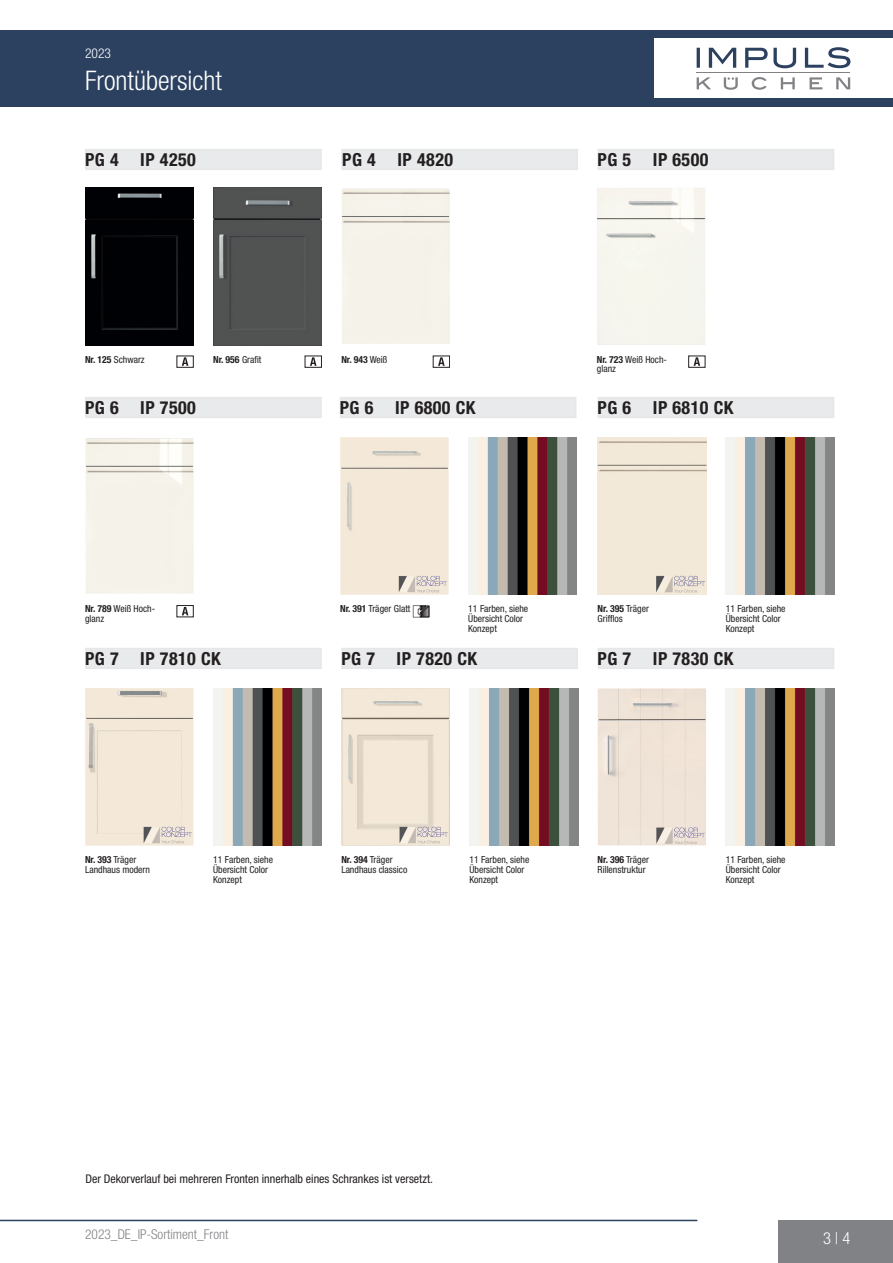
<style>
.page{position:relative;width:893px;height:1263px;background:#fff}
.page>*{position:absolute;margin:0;border:0;box-sizing:border-box;transform-origin:0 0}
.t1{font:300 condensed 27px "Helvetica Neue LT Std";color:#fff}
.ip_a_77BdCdn_12_14_L{font:700 condensed 18px "Helvetica Neue LTW1 G";letter-spacing:.025em;color:#231f20}
.t2{font:300 condensed 16.5px "Helvetica Neue LT Std";color:#fff}
.t3{font:300 condensed 13.5px "Helvetica Neue LT Std";color:#808285}
.t4{font:300 condensed 13.5px "Helvetica Neue LT Std";color:#fff}
.ip_a_57Cdn_8_7_937_L{font:condensed 12px "Helvetica Neue LTW1 G";color:#231f20}
.ip_a_57Cdn_6_5_6_5_L{font:condensed 9.75px/9.8px "Helvetica Neue LTW1 G";color:#231f20}
.ip_a_57Cdn_6_5_6_5_L-2{font:700 condensed 9.75px "Helvetica Neue LTW1 G";color:#231f20}
.s1{font-weight:700}
.s2{font-weight:400}
</style>
<div class="page">
<div style="left:0;top:30px;width:893px;height:76px;background:#2c4160"></div>
<div style="left:654px;top:38px;width:239px;height:60px;background:#fff"></div>
<svg style="left:697px;top:47px;width:153px;height:21px"></svg>
<hr style="left:697px;top:72px;width:153px;height:1px;background:#808285">
<svg style="left:697px;top:77px;width:153px;height:13px"></svg>
<hr style="left:0;top:1220px;width:697px;height:1px;background:#2c4160">
<div style="left:778px;top:1220px;width:115px;height:43px;background:#808285"></div>
<div style="left:85px;top:648px;width:237px;height:21px;background:#e9eaeb"></div>
<div style="left:341px;top:648px;width:237px;height:21px;background:#e9eaeb"></div>
<div style="left:598px;top:648px;width:236px;height:21px;background:#e9eaeb"></div>
<div style="left:85px;top:397px;width:237px;height:21px;background:#e9eaeb"></div>
<div style="left:340px;top:397px;width:236px;height:21px;background:#e9eaeb"></div>
<div style="left:598px;top:397px;width:236px;height:21px;background:#e9eaeb"></div>
<img style="left:85px;top:438px;width:109px;height:156px">
<svg style="left:182px;top:607px;width:6px;height:8px"></svg>
<div style="left:177px;top:605px;width:17px;height:12px;border:1px solid #231f20"></div>
<img style="left:340px;top:437px;width:109px;height:158px">
<svg style="left:413px;top:605px;width:16px;height:12px"></svg>
<img style="left:468px;top:437px;width:109px;height:157px">
<div style="left:598px;top:437px;width:108px;height:158px;background:#f3e9d9"></div>
<img style="left:726px;top:437px;width:108px;height:157px">
<img style="left:85px;top:688px;width:109px;height:158px">
<img style="left:213px;top:688px;width:109px;height:157px">
<img style="left:341px;top:688px;width:109px;height:158px">
<img style="left:469px;top:688px;width:109px;height:157px">
<img style="left:598px;top:688px;width:108px;height:157px">
<img style="left:726px;top:688px;width:108px;height:157px">
<div style="left:85px;top:149px;width:237px;height:21px;background:#e9eaeb"></div>
<img style="left:213px;top:188px;width:109px;height:157px">
<svg style="left:310px;top:358px;width:7px;height:8px"></svg>
<div style="left:305px;top:356px;width:17px;height:12px;border:1px solid #231f20"></div>
<img style="left:85px;top:188px;width:109px;height:157px">
<svg style="left:182px;top:358px;width:6px;height:8px"></svg>
<div style="left:177px;top:356px;width:17px;height:12px;border:1px solid #231f20"></div>
<div style="left:341px;top:149px;width:237px;height:21px;background:#e9eaeb"></div>
<svg style="left:438px;top:358px;width:7px;height:8px"></svg>
<div style="left:433px;top:356px;width:17px;height:12px;border:1px solid #231f20"></div>
<div style="left:598px;top:149px;width:236px;height:21px;background:#e9eaeb"></div>
<img style="left:597px;top:188px;width:108px;height:157px">
<svg style="left:694px;top:358px;width:6px;height:8px"></svg>
<div style="left:688px;top:356px;width:17px;height:12px;border:1px solid #231f20"></div>
<h3 class="t4" style="left:85px;top:45px;width:27px">2023</h3>
<h1 class="t1" style="left:85px;top:65px;width:138px">Frontübersicht</h1>
<p class="ip_a_77BdCdn_12_14_L" style="left:85px;top:149px;width:112px">PG 4 IP 4250</p>
<p class="ip_a_57Cdn_6_5_6_5_L" style="left:85px;top:354px;width:61px"><span class="s1">Nr. 125</span> Schwarz</p>
<p class="ip_a_57Cdn_6_5_6_5_L-2" style="left:213px;top:353px;width:50px">Nr. 956 <span class="s2">Grafit</span></p>
<p class="ip_a_77BdCdn_12_14_L" style="left:342px;top:149px;width:112px">PG 4 IP 4820</p>
<p class="ip_a_57Cdn_6_5_6_5_L-2" style="left:341px;top:353px;width:48px">Nr. 943 <span class="s2">Weiß</span></p>
<p class="ip_a_77BdCdn_12_14_L" style="left:598px;top:149px;width:112px">PG 5 IP 6500</p>
<p class="ip_a_57Cdn_6_5_6_5_L" style="left:597px;top:354px;width:72px"><span class="s1">Nr. 723</span> Weiß Hoch&shy;glanz</p>
<p class="ip_a_77BdCdn_12_14_L" style="left:85px;top:397px;width:112px">PG 6 IP 7500</p>
<p class="ip_a_77BdCdn_12_14_L" style="left:340px;top:397px;width:137px">PG 6 IP 6800 CK</p>
<p class="ip_a_77BdCdn_12_14_L" style="left:598px;top:397px;width:137px">PG 6 IP 6810 CK</p>
<p class="ip_a_57Cdn_6_5_6_5_L" style="left:85px;top:604px;width:72px"><span class="s1">Nr. 789</span> Weiß Hoch&shy;glanz</p>
<p class="ip_a_57Cdn_6_5_6_5_L" style="left:340px;top:604px;width:72px"><span class="s1">Nr. 391</span> Träger Glatt</p>
<p class="ip_a_57Cdn_6_5_6_5_L" style="left:468px;top:604px;width:61px">11 Farben, siehe<br>Übersicht Color<br>Konzept</p>
<p class="ip_a_57Cdn_6_5_6_5_L" style="left:598px;top:604px;width:53px"><span class="s1">Nr. 395</span> Träger<br>Grifflos</p>
<p class="ip_a_57Cdn_6_5_6_5_L" style="left:726px;top:604px;width:61px">11 Farben, siehe<br>Übersicht Color<br>Konzept</p>
<p class="ip_a_77BdCdn_12_14_L" style="left:85px;top:648px;width:137px">PG 7 IP 7810 CK</p>
<p class="ip_a_77BdCdn_12_14_L" style="left:341px;top:648px;width:137px">PG 7 IP 7820 CK</p>
<p class="ip_a_77BdCdn_12_14_L" style="left:598px;top:648px;width:137px">PG 7 IP 7830 CK</p>
<p class="ip_a_57Cdn_6_5_6_5_L" style="left:85px;top:855px;width:66px"><span class="s1">Nr. 393</span> Träger<br>Landhaus modern</p>
<p class="ip_a_57Cdn_6_5_6_5_L" style="left:213px;top:855px;width:61px">11 Farben, siehe<br>Übersicht Color<br>Konzept</p>
<p class="ip_a_57Cdn_6_5_6_5_L" style="left:341px;top:855px;width:68px"><span class="s1">Nr. 394</span> Träger<br>Landhaus classico</p>
<p class="ip_a_57Cdn_6_5_6_5_L" style="left:469px;top:855px;width:61px">11 Farben, siehe<br>Übersicht Color<br>Konzept</p>
<p class="ip_a_57Cdn_6_5_6_5_L" style="left:598px;top:855px;width:53px"><span class="s1">Nr. 396</span> Träger<br>Rillenstruktur</p>
<p class="ip_a_57Cdn_6_5_6_5_L" style="left:726px;top:855px;width:61px">11 Farben, siehe<br>Übersicht Color<br>Konzept</p>
<p class="ip_a_57Cdn_8_7_937_L" style="left:85px;top:1171px;width:349px">Der Dekorverlauf bei mehreren Fronten innerhalb eines Schrankes ist versetzt.</p>
<h3 class="t3" style="left:85px;top:1226px;width:145px">2023_DE_IP-Sortiment_Front</h3>
<h3 class="t2" style="left:823px;top:1228px;width:29px">3 | 4</h3>
</div>
